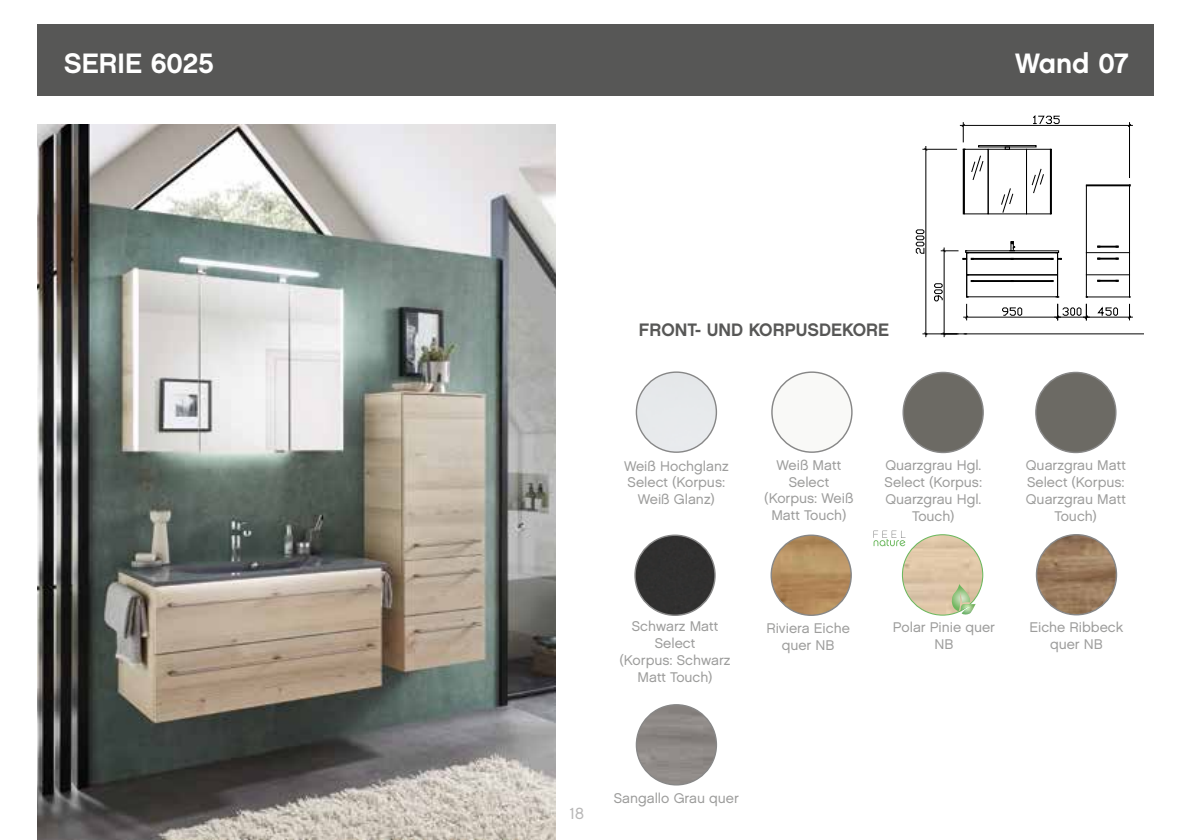
<style>
.page{position:relative;width:1191px;height:840px;background:#fff}
.page>*{position:absolute;margin:0;border:0;box-sizing:border-box;transform-origin:0 0}
.t1{font:28px "Pelipal Chalet";color:#fff}
.t2{font:18px "Chalet New York Nineteen Eighty";color:#575756}
.t3{font:16px "Chalet London Nineteen Sixty";color:#b9b8b8}
.t4{font:14px/16.8px "Chalet London Nineteen Sixty";color:#9d9d9c;text-align:center}
</style>
<div class="page">
<div style="left:37px;top:24px;width:1116px;height:72px;background:#575756"></div>
<img style="left:37px;top:125px;width:519px;height:714px">
<img style="left:771px;top:535px;width:80px;height:80px;border-radius:40px">
<div style="left:770px;top:534px;width:82px;height:81px;border:1px solid #878787;border-radius:50%"></div>
<div style="left:635px;top:535px;width:80px;height:80px;background:#302f2f;border-radius:40px"></div>
<div style="left:634px;top:534px;width:81px;height:81px;border:1px solid #878787;border-radius:50%"></div>
<div style="left:636px;top:372px;width:80px;height:80px;background:#e7e9eb;border-radius:40px"></div>
<div style="left:635px;top:371px;width:82px;height:81px;border:1px solid #878787;border-radius:50%"></div>
<img style="left:772px;top:372px;width:80px;height:80px;border-radius:40px">
<div style="left:771px;top:371px;width:81px;height:81px;border:1px solid #878787;border-radius:50%"></div>
<div style="left:903px;top:372px;width:80px;height:80px;background:#6c6a64;border-radius:40px"></div>
<div style="left:902px;top:371px;width:82px;height:82px;border:1px solid #878787;border-radius:50%"></div>
<div style="left:1036px;top:372px;width:79px;height:80px;background:#6c6a64;border-radius:40px"></div>
<div style="left:1035px;top:371px;width:81px;height:82px;border:1px solid #878787;border-radius:50%"></div>
<img style="left:636px;top:704px;width:80px;height:80px;border-radius:40px">
<div style="left:635px;top:703px;width:82px;height:82px;border:1px solid #878787;border-radius:50%"></div>
<img style="left:1036px;top:534px;width:80px;height:80px;border-radius:40px">
<div style="left:1035px;top:533px;width:82px;height:82px;border:1px solid #878787;border-radius:50%"></div>
<img style="left:902px;top:534px;width:80px;height:80px;border-radius:40px">
<div style="left:902px;top:534px;width:81px;height:81px;border:1px solid #6cb85e;border-radius:50%"></div>
<img style="left:950px;top:583px;width:21px;height:28px">
<img style="left:959px;top:603px;width:16px;height:11px">
<svg style="left:873px;top:530px;width:32px;height:16px"></svg>
<svg style="left:1010px;top:241px;width:5px;height:10px"></svg>
<div style="left:971px;top:280px;width:82px;height:1px;border:1px solid #000"></div>
<div style="left:971px;top:258px;width:82px;height:1px;border:1px solid #000"></div>
<svg style="left:1001px;top:188px;width:12px;height:24px"></svg>
<svg style="left:1031px;top:168px;width:13px;height:25px"></svg>
<div style="left:963px;top:149px;width:1px;height:65px;border:1px solid #000"></div>
<div style="left:1050px;top:149px;width:1px;height:65px;border:1px solid #000"></div>
<div style="left:964px;top:149px;width:24px;height:65px;border:1px solid #000"></div>
<div style="left:1026px;top:149px;width:24px;height:65px;border:1px solid #000"></div>
<div style="left:988px;top:149px;width:38px;height:65px;border:1px solid #000"></div>
<div style="left:978px;top:145px;width:58px;height:2px;border:1px solid #000"></div>
<svg style="left:1097px;top:257px;width:22px;height:3px"></svg>
<svg style="left:1097px;top:245px;width:22px;height:3px"></svg>
<svg style="left:1097px;top:279px;width:22px;height:3px"></svg>
<div style="left:1086px;top:185px;width:43px;height:1px;border:1px solid #000"></div>
<hr style="left:1086px;top:186px;width:1px;height:111px;background:#000">
<hr style="left:1129px;top:186px;width:1px;height:111px;background:#000">
<hr style="left:1086px;top:296px;width:43px;height:1px;background:#000">
<hr style="left:1086px;top:274px;width:43px;height:1px;background:#000">
<hr style="left:1086px;top:252px;width:43px;height:1px;background:#000">
<hr style="left:946px;top:333px;width:197px;height:1px;background:#000">
<hr style="left:963px;top:316px;width:97px;height:1px;background:#000">
<svg style="left:1002px;top:307px;width:20px;height:9px"></svg>
<svg style="left:1050px;top:251px;width:11px;height:47px"></svg>
<hr style="left:1083px;top:316px;width:49px;height:1px;background:#000">
<svg style="left:1055px;top:304px;width:33px;height:16px"></svg>
<svg style="left:1127px;top:304px;width:4px;height:16px"></svg>
<svg style="left:1097px;top:307px;width:21px;height:9px"></svg>
<hr style="left:943px;top:248px;width:1px;height:88px;background:#000">
<svg style="left:941px;top:332px;width:17px;height:3px"></svg>
<svg style="left:934px;top:249px;width:40px;height:71px"></svg>
<hr style="left:923px;top:149px;width:33px;height:1px;background:#000">
<hr style="left:923px;top:333px;width:33px;height:1px;background:#000">
<hr style="left:925px;top:146px;width:1px;height:190px;background:#000">
<svg style="left:915px;top:229px;width:10px;height:25px"></svg>
<hr style="left:1129px;top:123px;width:1px;height:54px;background:#000">
<hr style="left:960px;top:125px;width:172px;height:1px;background:#000">
<svg style="left:961px;top:123px;width:4px;height:19px"></svg>
<svg style="left:963px;top:149px;width:20px;height:31px"></svg>
<svg style="left:1033px;top:115px;width:27px;height:9px"></svg>
<h1 class="t1" style="left:64px;top:46px;width:152px">SERIE 6025</h1>
<h1 class="t1" style="left:1015px;top:46px;width:115px">Wand 07</h1>
<p class="t2" style="left:639px;top:318px;width:252px">FRONT- UND KORPUSDEKORE</p>
<p class="t4" style="left:624px;top:457px;width:106px">Weiß Hochglanz<br>Select (Korpus:<br>Weiß Glanz)</p>
<p class="t4" style="left:764px;top:456px;width:91px">Weiß Matt<br>Select (Korpus: Weiß<br>Matt Touch)</p>
<p class="t4" style="left:884px;top:456px;width:99px">Quarzgrau Hgl.<br>Select (Korpus:<br>Quarzgrau Hgl.<br>Touch)</p>
<p class="t4" style="left:1026px;top:456px;width:101px">Quarzgrau Matt<br>Select (Korpus:<br>Quarzgrau Matt<br>Touch)</p>
<p class="t4" style="left:619px;top:617px;width:112px">Schwarz Matt<br>Select<br>(Korpus: Schwarz<br>Matt Touch)</p>
<p class="t4" style="left:766px;top:619px;width:85px">Riviera Eiche quer NB</p>
<p class="t3" style="left:570px;top:802px;width:16px">18</p>
<p class="t4" style="left:614px;top:788px;width:126px">Sangallo Grau quer</p>
<p class="t4" style="left:893px;top:618px;width:104px">Polar Pinie quer<br>NB</p>
<p class="t4" style="left:1029px;top:618px;width:95px">Eiche Ribbeck quer NB</p>
</div>
